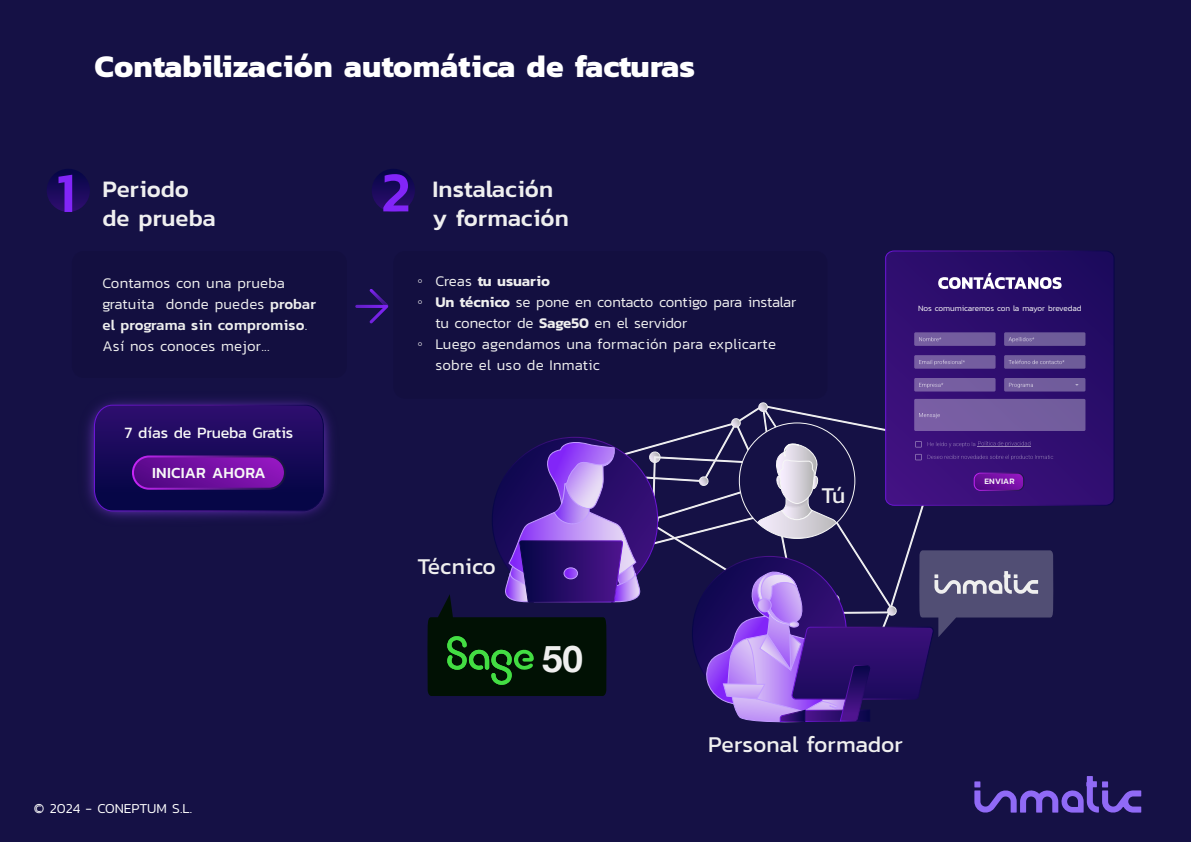
<style>
.page{position:relative;width:1191px;height:842px;background:#151145}
.page>*{position:absolute;margin:0;border:0;box-sizing:border-box;transform-origin:0 0}
.t1{font:500 57px "Kanit";color:#8225f8}
.t2{font:700 36.8px "Helvetica Neue";color:#efefef}
.t3{font:700 32px "Kanit";letter-spacing:.005em;color:#fff}
.t4{font:500 24px/28.8px "Kanit";letter-spacing:.005em;color:#efefef}
.t5{font:23px "Kanit";color:#efefef}
.t6{font:16px "Kanit";letter-spacing:-.01em;color:#f7f7f7}
.t7{font:500 15.7px "Kanit";letter-spacing:.015em;color:#f7f7f7}
.t8{font:300 15px/21px "Kanit";color:#efefef}
.t9{font:600 15px "Kanit";color:#efefef}
.t10{font:300 13.9px "Kanit";color:#fff}
.t11{font:500 8.4px "Kanit";letter-spacing:.015em;color:#f7f7f7}
.t12{font:300 8.2px "Kanit";letter-spacing:-.01em;color:#f7f7f7}
.s1{font-weight:500}
.s2{font-family:"Times New Roman";font-weight:400}
.s3{font-weight:300}
.s4{font-weight:600}
</style>
<div class="page">
<svg style="left:974px;top:776px;width:167px;height:37px;background:#3d2e7f"></svg>
<img style="left:24px;top:338px;width:370px;height:244px">
<svg style="left:94px;top:405px;width:230px;height:106px;background:#1a0a5b"></svg>
<svg style="left:133px;top:456px;width:152px;height:33px;background:#710fa1"></svg>
<div style="left:132px;top:455px;width:154px;height:35px;border:2px solid #fff;border-radius:16px"></div>
<div style="left:72px;top:251px;width:275px;height:127px;background:#130f40;border-radius:12px"></div>
<div style="left:393px;top:251px;width:434px;height:148px;background:#130f40;border-radius:12px"></div>
<svg style="left:355px;top:289px;width:33px;height:34px"></svg>
<svg style="left:535px;top:404px;width:350px;height:32px;background:#1f1b4d"></svg>
<svg style="left:731px;top:418px;width:10px;height:10px"></svg>
<svg style="left:758px;top:403px;width:10px;height:9px"></svg>
<svg style="left:885px;top:250px;width:229px;height:256px;background:#2c0d6c"></svg>
<svg style="left:938px;top:273px;width:123px;height:16px"></svg>
<div style="left:914px;top:332px;width:81px;height:14px;background:#735d9f"></div>
<svg style="left:919px;top:337px;width:22px;height:4px"></svg>
<div style="left:1004px;top:332px;width:81px;height:14px;background:#6e5c99"></div>
<svg style="left:1008px;top:337px;width:26px;height:5px"></svg>
<div style="left:914px;top:355px;width:81px;height:14px;background:#745d9f"></div>
<svg style="left:919px;top:360px;width:46px;height:5px"></svg>
<div style="left:1004px;top:355px;width:81px;height:14px;background:#705c9b"></div>
<svg style="left:1008px;top:360px;width:56px;height:4px"></svg>
<div style="left:914px;top:378px;width:81px;height:13px;background:#765ea1"></div>
<svg style="left:919px;top:383px;width:24px;height:5px"></svg>
<div style="left:1004px;top:378px;width:81px;height:13px;background:#715c9c"></div>
<svg style="left:1009px;top:383px;width:24px;height:5px"></svg>
<div style="left:914px;top:399px;width:171px;height:32px;background:#765ea1"></div>
<svg style="left:919px;top:413px;width:21px;height:5px"></svg>
<div style="left:739px;top:423px;width:116px;height:115px;background:#151145;border-radius:50%"></div>
<svg style="left:427px;top:436px;width:626px;height:287px;background:#342764"></svg>
<div style="left:47px;top:169px;width:43px;height:43px;background:linear-gradient(to bottom,#030544,#2f0e6f);border-radius:22px"></div>
<div style="left:372px;top:169px;width:43px;height:43px;background:linear-gradient(to bottom,#030544,#2f0e6f);border-radius:22px"></div>
<h3 class="t3" style="left:94px;top:41px;width:602px">Contabilización automática de facturas</h3>
<h1 class="t1" style="left:56px;top:150px;width:21px">1</h1>
<h1 class="t1" style="left:381px;top:149px;width:31px">2</h1>
<h3 class="t4" style="left:102px;top:174px;width:115px">Periodo de prueba</h3>
<h3 class="t4" style="left:432px;top:174px;width:138px">Instalación y formación</h3>
<p class="t8" style="left:102px;top:272px;width:215px">Contamos con una prueba gratuita donde puedes <span class="s1">probar el programa sin compromiso</span>.<br>Así nos conoces mejor...</p>
<p class="t9" style="left:417px;top:270px;width:134px"><span class="s2">◦</span> <span class="s3">Creas</span> tu usuario</p>
<p class="t8" style="left:417px;top:292px;width:380px"><span class="s2">◦</span> <span class="s4">Un técnico</span> se pone en contacto contigo para instalar</p>
<p class="t8" style="left:435px;top:313px;width:253px">tu conector de <span class="s4">Sage50</span> en el servidor</p>
<p class="t8" style="left:417px;top:334px;width:360px"><span class="s2">◦</span> Luego agendamos una formación para explicarte</p>
<p class="t8" style="left:435px;top:355px;width:166px">sobre el uso de Inmatic</p>
<p class="t6" style="left:125px;top:421px;width:170px">7 días de Prueba Gratis</p>
<p class="t7" style="left:152px;top:461px;width:115px">INICIAR AHORA</p>
<h3 class="t5" style="left:417px;top:550px;width:80px">Técnico</h3>
<h3 class="t5" style="left:821px;top:478px;width:26px">Tú</h3>
<p class="t12" style="left:918px;top:302px;width:165px">Nos comumicaremos con la mayor brevedad</p>
<p class="t11" style="left:984px;top:475px;width:32px">ENVIAR</p>
<p class="t10" style="left:34px;top:798px;width:160px">© 2024 - CONEPTUM S.L.</p>
<h2 class="t2" style="left:542px;top:630px;width:42px">50</h2>
<h3 class="t5" style="left:708px;top:728px;width:196px">Personal formador</h3>
</div>
